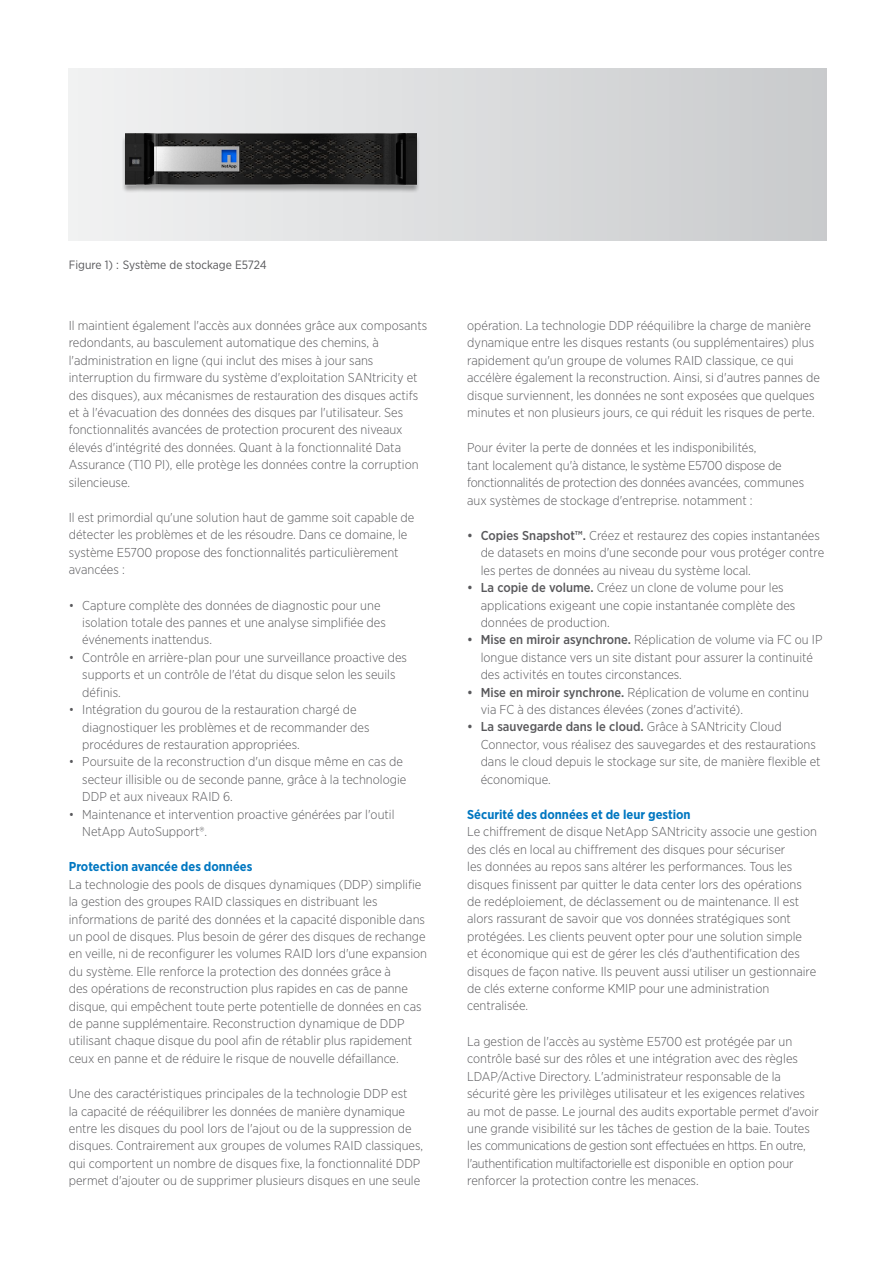
<style>
.page{position:relative;width:893px;height:1263px;background:#fff}
.page>*{position:absolute;margin:0;border:0;box-sizing:border-box;transform-origin:0 0}
.t1{font:300 12.9px/17.4px "Gotham Narrow";color:#58585b}
.t2{font:700 12.9px "Gotham Narrow";color:#0077c1}
.t3{font:12px "Gotham Narrow";color:#58585b}
.s1{font-weight:500}
</style>
<div class="page">
<div style="left:69px;top:68px;width:757px;height:172px;background:linear-gradient(to right,#f1f2f2,#c9cbcc)"></div>
<div style="left:121px;top:135px;width:300px;height:58px;background:#000;opacity:.35"></div>
<img style="left:125px;top:134px;width:291px;height:53px">
<p class="t3" style="left:69px;top:257px;width:199px">Figure 1) : Système de stockage E5724</p>
<p class="t1" style="left:69px;top:316px;width:360px">Il maintient également l'accès aux données grâce aux composants redondants, au basculement automatique des chemins, à l'administration en ligne (qui inclut des mises à jour sans interruption du firmware du système d'exploitation SANtricity et des disques), aux mécanismes de restauration des disques actifs et à l'évacuation des données des disques par l'utilisateur. Ses fonctionnalités avancées de protection procurent des niveaux élevés d'intégrité des données. Quant à la fonctionnalité Data Assurance (T10 PI), elle protège les données contre la corruption silencieuse.</p>
<p class="t1" style="left:69px;top:508px;width:347px">Il est primordial qu'une solution haut de gamme soit capable de détecter les problèmes et de les résoudre. Dans ce domaine, le système E5700 propose des fonctionnalités particulièrement avancées :</p>
<p class="t1" style="left:82px;top:596px;width:305px;text-indent:-14px">• Capture complète des données de diagnostic pour une isolation totale des pannes et une analyse simplifiée des événements inattendus.</p>
<p class="t1" style="left:82px;top:648px;width:326px;text-indent:-14px">• Contrôle en arrière-plan pour une surveillance proactive des supports et un contrôle de l'état du disque selon les seuils définis.</p>
<p class="t1" style="left:82px;top:700px;width:289px;text-indent:-14px">• Intégration du gourou de la restauration chargé de diagnostiquer les problèmes et de recommander des procédures de restauration appropriées.</p>
<p class="t1" style="left:82px;top:753px;width:326px;text-indent:-14px">• Poursuite de la reconstruction d'un disque même en cas de secteur illisible ou de seconde panne, grâce à la technologie<br>DDP et aux niveaux RAID 6.</p>
<p class="t1" style="left:82px;top:805px;width:314px;text-indent:-14px">• Maintenance et intervention proactive générées par l'outil<br>NetApp AutoSupport®.</p>
<p class="t2" style="left:69px;top:858px;width:185px">Protection avancée des données</p>
<p class="t1" style="left:69px;top:875px;width:360px">La technologie des pools de disques dynamiques (DDP) simplifie la gestion des groupes RAID classiques en distribuant les informations de parité des données et la capacité disponible dans un pool de disques. Plus besoin de gérer des disques de rechange en veille, ni de reconfigurer les volumes RAID lors d'une expansion du système. Elle renforce la protection des données grâce à<br>des opérations de reconstruction plus rapides en cas de panne disque, qui empêchent toute perte potentielle de données en cas de panne supplémentaire. Reconstruction dynamique de DDP utilisant chaque disque du pool afin de rétablir plus rapidement ceux en panne et de réduire le risque de nouvelle défaillance.</p>
<p class="t1" style="left:69px;top:1085px;width:356px">Une des caractéristiques principales de la technologie DDP est<br>la capacité de rééquilibrer les données de manière dynamique entre les disques du pool lors de l'ajout ou de la suppression de disques. Contrairement aux groupes de volumes RAID classiques, qui comportent un nombre de disques fixe, la fonctionnalité DDP permet d'ajouter ou de supprimer plusieurs disques en une seule</p>
<p class="t1" style="left:467px;top:316px;width:354px">opération. La technologie DDP rééquilibre la charge de manière dynamique entre les disques restants (ou supplémentaires) plus rapidement qu'un groupe de volumes RAID classique, ce qui accélère également la reconstruction. Ainsi, si d'autres pannes de disque surviennent, les données ne sont exposées que quelques minutes et non plusieurs jours, ce qui réduit les risques de perte.</p>
<p class="t1" style="left:467px;top:439px;width:338px">Pour éviter la perte de données et les indisponibilités,<br>tant localement qu'à distance, le système E5700 dispose de fonctionnalités de protection des données avancées, communes aux systèmes de stockage d'entreprise. notamment :</p>
<p class="t1" style="left:481px;top:526px;width:345px;text-indent:-14px"><span class="s1">• Copies Snapshot™.</span> Créez et restaurez des copies instantanées de datasets en moins d'une seconde pour vous protéger contre les pertes de données au niveau du système local.</p>
<p class="t1" style="left:481px;top:579px;width:316px;text-indent:-14px"><span class="s1">• La copie de volume.</span> Créez un clone de volume pour les applications exigeant une copie instantanée complète des données de production.</p>
<p class="t1" style="left:481px;top:631px;width:343px;text-indent:-14px"><span class="s1">• Mise en miroir asynchrone.</span> Réplication de volume via FC ou IP longue distance vers un site distant pour assurer la continuité des activités en toutes circonstances.</p>
<p class="t1" style="left:481px;top:683px;width:330px;text-indent:-14px"><span class="s1">• Mise en miroir synchrone.</span> Réplication de volume en continu via FC à des distances élevées (zones d'activité).</p>
<p class="t1" style="left:481px;top:718px;width:341px;text-indent:-14px"><span class="s1">• La sauvegarde dans le cloud.</span> Grâce à SANtricity Cloud Connector, vous réalisez des sauvegardes et des restaurations dans le cloud depuis le stockage sur site, de manière flexible et économique.</p>
<p class="t2" style="left:467px;top:806px;width:225px">Sécurité des données et de leur gestion</p>
<p class="t1" style="left:467px;top:823px;width:351px">Le chiffrement de disque NetApp SANtricity associe une gestion des clés en local au chiffrement des disques pour sécuriser<br>les données au repos sans altérer les performances. Tous les disques finissent par quitter le data center lors des opérations de redéploiement, de déclassement ou de maintenance. Il est alors rassurant de savoir que vos données stratégiques sont protégées. Les clients peuvent opter pour une solution simple<br>et économique qui est de gérer les clés d'authentification des disques de façon native. Ils peuvent aussi utiliser un gestionnaire de clés externe conforme KMIP pour une administration centralisée.</p>
<p class="t1" style="left:467px;top:1032px;width:353px">La gestion de l'accès au système E5700 est protégée par un contrôle basé sur des rôles et une intégration avec des règles LDAP/Active Directory. L'administrateur responsable de la sécurité gère les privilèges utilisateur et les exigences relatives au mot de passe. Le journal des audits exportable permet d'avoir une grande visibilité sur les tâches de gestion de la baie. Toutes les communications de gestion sont effectuées en https. En outre, l'authentification multifactorielle est disponible en option pour renforcer la protection contre les menaces.</p>
</div>
